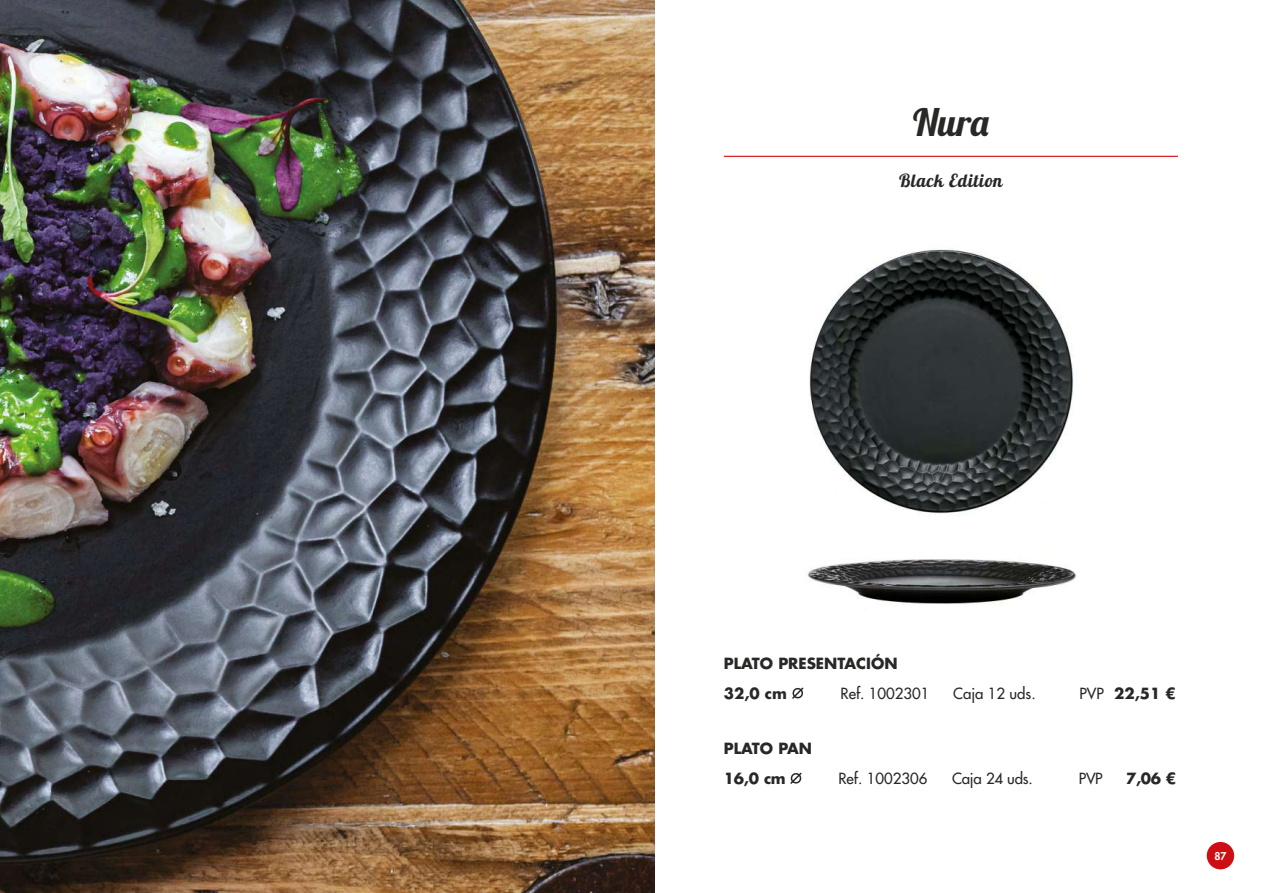
<style>
.page{position:relative;width:1263px;height:893px;background:#fff}
.page>*{position:absolute;margin:0;border:0;box-sizing:border-box;transform-origin:0 0}
.t1{font:37.5px "Lobster";color:#282827}
.t2{font:18px "Lobster";letter-spacing:.04em;color:#282827}
.t3{font:700 15px/29.5px "Futura Std";color:#282827}
.t4{font:500 15px "Futura Std";color:#282827}
.t5{font:800 10.5px "Futura Std";color:#fff}
.s1{font-weight:500}
</style>
<div class="page">
<div style="left:1207px;top:842px;width:27px;height:27px;background:#ce0e12;border-radius:50%"></div>
<svg style="left:792px;top:687px;width:12px;height:12px"></svg>
<svg style="left:790px;top:772px;width:12px;height:12px"></svg>
<hr style="left:724px;top:156px;width:454px;height:1px;background:#ce0e12">
<img style="left:809px;top:249px;width:265px;height:265px">
<img style="left:807px;top:559px;width:270px;height:46px">
<img style="left:0;top:0;width:655px;height:893px">
<h1 class="t1" style="left:913px;top:99px;width:78px">Nura</h1>
<p class="t2" style="left:899px;top:169px;width:105px">Black Edition</p>
<p class="t3" style="left:724px;top:649px;width:175px">PLATO PRESENTACIÓN<br>32,0 cm</p>
<p class="t4" style="left:840px;top:684px;width:90px">Ref. 1002301</p>
<p class="t4" style="left:953px;top:684px;width:84px">Caja 12 uds.</p>
<p class="t3" style="left:1079px;top:678px;width:98px"><span class="s1">PVP</span> 22,51 €</p>
<p class="t3" style="left:724px;top:734px;width:90px">PLATO PAN<br>16,0 cm</p>
<p class="t4" style="left:838px;top:769px;width:90px">Ref. 1002306</p>
<p class="t4" style="left:952px;top:769px;width:82px">Caja 24 uds.</p>
<p class="t4" style="left:1079px;top:769px;width:25px">PVP</p>
<p class="t3" style="left:1126px;top:763px;width:51px">7,06 €</p>
<p class="t5" style="left:1214px;top:849px;width:14px">87</p>
</div>
